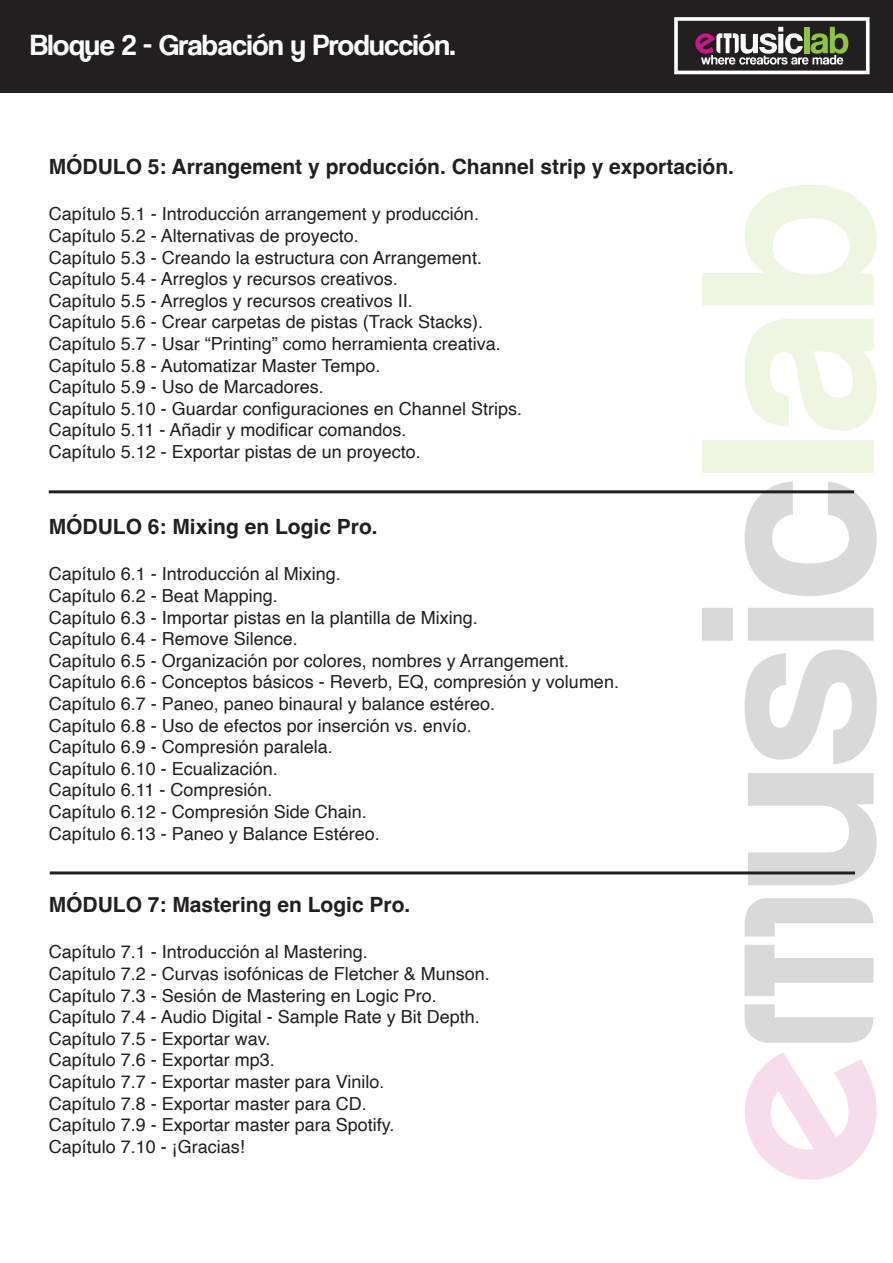
<style>
.page{position:relative;width:893px;height:1263px;background:#fff}
.page>*{position:absolute;margin:0;border:0;box-sizing:border-box;transform-origin:0 0}
.t1{font:30.15px "Coolvetica Rg";color:#fff}
.t2{font:700 21px "Helvetica";color:#231f20}
.t3{font:18px/21.6px "Helvetica";color:#231f20}
</style>
<div class="page">
<svg style="left:748px;top:773px;width:129px;height:112px"></svg>
<svg style="left:745px;top:650px;width:132px;height:114px"></svg>
<svg style="left:702px;top:608px;width:171px;height:33px;background:#dcdcdc"></svg>
<svg style="left:745px;top:481px;width:132px;height:115px"></svg>
<div style="left:702px;top:440px;width:171px;height:33px;background:#eef6e2"></div>
<svg style="left:745px;top:319px;width:132px;height:112px"></svg>
<svg style="left:702px;top:185px;width:175px;height:120px"></svg>
<svg style="left:745px;top:1052px;width:132px;height:128px"></svg>
<svg style="left:744px;top:1004px;width:129px;height:39px"></svg>
<svg style="left:744px;top:945px;width:130px;height:51px"></svg>
<svg style="left:745px;top:898px;width:128px;height:38px"></svg>
<div style="left:0;top:0;width:893px;height:92px;background:#231f20"></div>
<svg style="left:674px;top:17px;width:196px;height:57px"></svg>
<hr style="left:50px;top:871px;width:805px;height:3px;background:#231f20">
<hr style="left:49px;top:490px;width:805px;height:3px;background:#231f20">
<h1 class="t1" style="left:31px;top:26px;width:426px">Bloque 2 - Grabación y Producción.</h1>
<p class="t2" style="left:49px;top:157px;width:687px">MÓDULO 5: Arrangement y producción. Channel strip y exportación.</p>
<p class="t3" style="left:49px;top:205px;width:475px">Capítulo 5.1 - Introducción arrangement y producción.<br>Capítulo 5.2 - Alternativas de proyecto.<br>Capítulo 5.3 - Creando la estructura con Arrangement.<br>Capítulo 5.4 - Arreglos y recursos creativos.<br>Capítulo 5.5 - Arreglos y recursos creativos II.<br>Capítulo 5.6 - Crear carpetas de pistas (Track Stacks).<br>Capítulo 5.7 - Usar “Printing” como herramienta creativa.<br>Capítulo 5.8 - Automatizar Master Tempo.<br>Capítulo 5.9 - Uso de Marcadores.<br>Capítulo 5.10 - Guardar configuraciones en Channel Strips.<br>Capítulo 5.11 - Añadir y modificar comandos.<br>Capítulo 5.12 - Exportar pistas de un proyecto.</p>
<p class="t2" style="left:49px;top:517px;width:331px">MÓDULO 6: Mixing en Logic Pro.</p>
<p class="t3" style="left:49px;top:565px;width:572px">Capítulo 6.1 - Introducción al Mixing.<br>Capítulo 6.2 - Beat Mapping.<br>Capítulo 6.3 - Importar pistas en la plantilla de Mixing.<br>Capítulo 6.4 - Remove Silence.<br>Capítulo 6.5 - Organización por colores, nombres y Arrangement.<br>Capítulo 6.6 - Conceptos básicos - Reverb, EQ, compresión y volumen.<br>Capítulo 6.7 - Paneo, paneo binaural y balance estéreo.<br>Capítulo 6.8 - Uso de efectos por inserción vs. envío.<br>Capítulo 6.9 - Compresión paralela.<br>Capítulo 6.10 - Ecualización.<br>Capítulo 6.11 - Compresión.<br>Capítulo 6.12 - Compresión Side Chain.<br>Capítulo 6.13 - Paneo y Balance Estéreo.</p>
<p class="t2" style="left:49px;top:895px;width:363px">MÓDULO 7: Mastering en Logic Pro.</p>
<p class="t3" style="left:49px;top:943px;width:443px">Capítulo 7.1 - Introducción al Mastering.<br>Capítulo 7.2 - Curvas isofónicas de Fletcher &amp; Munson.<br>Capítulo 7.3 - Sesión de Mastering en Logic Pro.<br>Capítulo 7.4 - Audio Digital - Sample Rate y Bit Depth.<br>Capítulo 7.5 - Exportar wav.<br>Capítulo 7.6 - Exportar mp3.<br>Capítulo 7.7 - Exportar master para Vinilo.<br>Capítulo 7.8 - Exportar master para CD.<br>Capítulo 7.9 - Exportar master para Spotify.<br>Capítulo 7.10 - ¡Gracias!</p>
</div>
